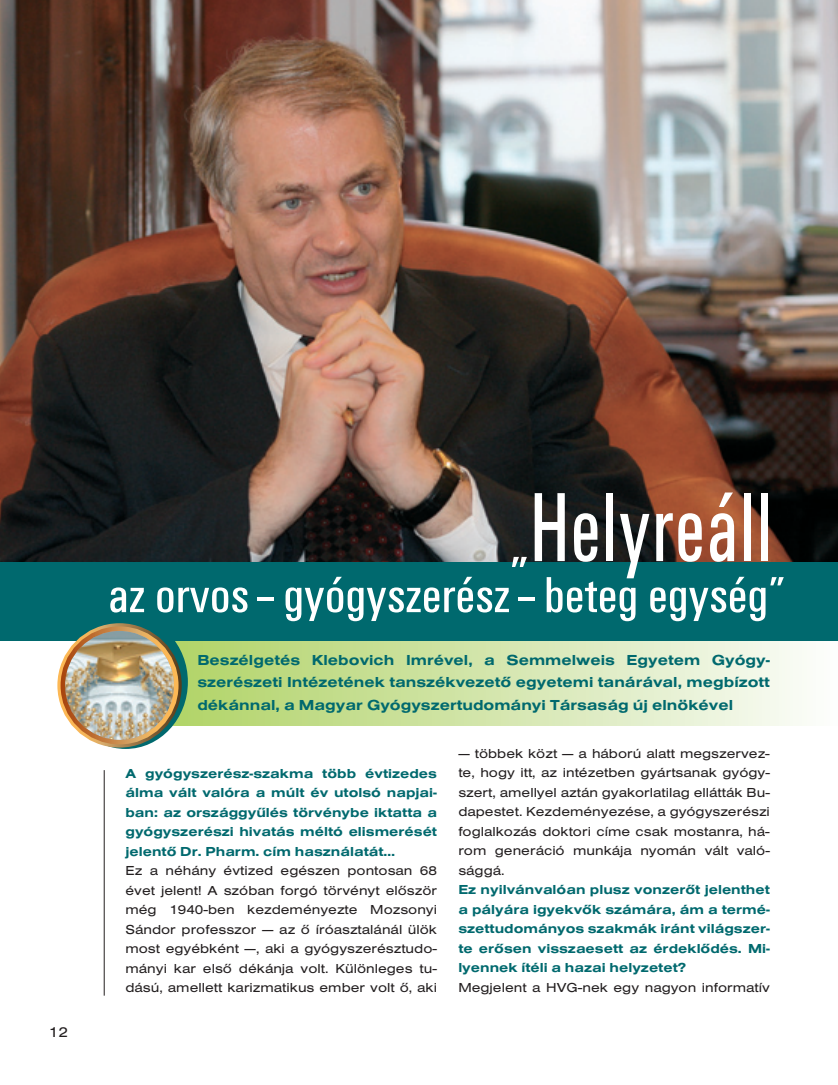
<style>
.page{position:relative;width:838px;height:1085px;background:#fff}
.page>*{position:absolute;margin:0;border:0;box-sizing:border-box;transform-origin:0 0}
.t1{font:condensed 101.85px "Xerox Univers";letter-spacing:.02em;color:#fff;scale:.79 1}
.t2{font:condensed 52.5px "Xerox Univers";color:#fff}
.t3{font:500 15px/22.5px "H Sans Extended";color:#00696e;text-align:justify}
.t4{font:15px "H Sans Extended";color:#231f20}
.t5{font:13.5px/19.5px "H Sans Extended";color:#231f20;text-align:justify}
.t6{font:500 13.5px/19.5px "H Sans Extended";color:#00696e;text-align:justify}
.s1{font-size:63.9px}
</style>
<div class="page">
<div style="left:114px;top:640px;width:724px;height:85px;background:linear-gradient(to right,#9fc95a,#fffffa)"></div>
<div style="left:0;top:561px;width:838px;height:79px;background:#00696e"></div>
<img style="left:0;top:0;width:838px;height:561px">
<hr style="left:104px;top:770px;width:1px;height:225px;background:#231f20">
<svg style="left:67px;top:618px;width:117px;height:127px"></svg>
<div style="left:64px;top:614px;width:124px;height:134px;border:8px solid #00696e;border-radius:50%"></div>
<div style="left:57px;top:623px;width:125px;height:124px;border:8px solid #fff;border-radius:50%"></div>
<svg style="left:63px;top:628px;width:113px;height:114px"></svg>
<img style="left:65px;top:630px;width:109px;height:109px;border-radius:50%">
<div style="left:61px;top:626px;width:117px;height:118px;border:4px solid #fff;border-radius:50%"></div>
<p class="t4" style="left:49px;top:1023px;width:20px">12</p>
<h1 class="t1" style="left:509px;top:470px;width:333px"><span class="s1">„</span>Helyreáll</h1>
<h2 class="t2" style="left:108px;top:565px;width:679px">az orvos – gyógyszerész – beteg egység”</h2>
<p class="t3" style="left:197px;top:648px;width:574px">Beszélgetés Klebovich Imrével, a Semmelweis Egyetem Gyógy&shy;szerészeti Intézetének tanszékvezetô egyetemi tanárával, megbízott dékánnal, a Magyar Gyógyszertudományi Társaság új elnökével</p>
<p class="t6" style="left:125px;top:763px;width:313px">A gyógyszerész-szakma több évtizedes álma vált valóra a múlt év utolsó napjai&shy;ban: az országgyûlés törvénybe iktatta a gyógyszerészi hivatás méltó elismerését jelentô Dr. Pharm. cím használatát…</p>
<p class="t5" style="left:125px;top:860px;width:313px">Ez a néhány évtized egészen pontosan 68 évet jelent! A szóban forgó törvényt elôször még 1940-ben kezdeményezte Mozsonyi Sándor professzor — az ô íróasztalánál ülök most egyébként —, aki a gyógyszerésztudo&shy;mányi kar elsô dékánja volt. Különleges tu&shy;dású, amellett karizmatikus ember volt ô, aki</p>
<p class="t5" style="left:458px;top:743px;width:313px">— többek közt — a háború alatt megszervez&shy;te, hogy itt, az intézetben gyártsanak gyógy&shy;szert, amellyel aztán gyakorlatilag ellátták Bu&shy;dapestet. Kezdeményezése, a gyógyszerészi foglalkozás doktori címe csak mostanra, há&shy;rom generáció munkája nyomán vált való&shy;sággá.</p>
<p class="t6" style="left:458px;top:879px;width:313px">Ez nyilvánvalóan plusz vonzerôt jelenthet a pályára igyekvôk számára, ám a termé&shy;szettudományos szakmák iránt világszer&shy;te erôsen visszaesett az érdeklôdés. Mi&shy;lyennek ítéli a hazai helyzetet?</p>
<p class="t5" style="left:458px;top:977px;width:313px">Megjelent a HVG-nek egy nagyon informatív</p>
</div>
